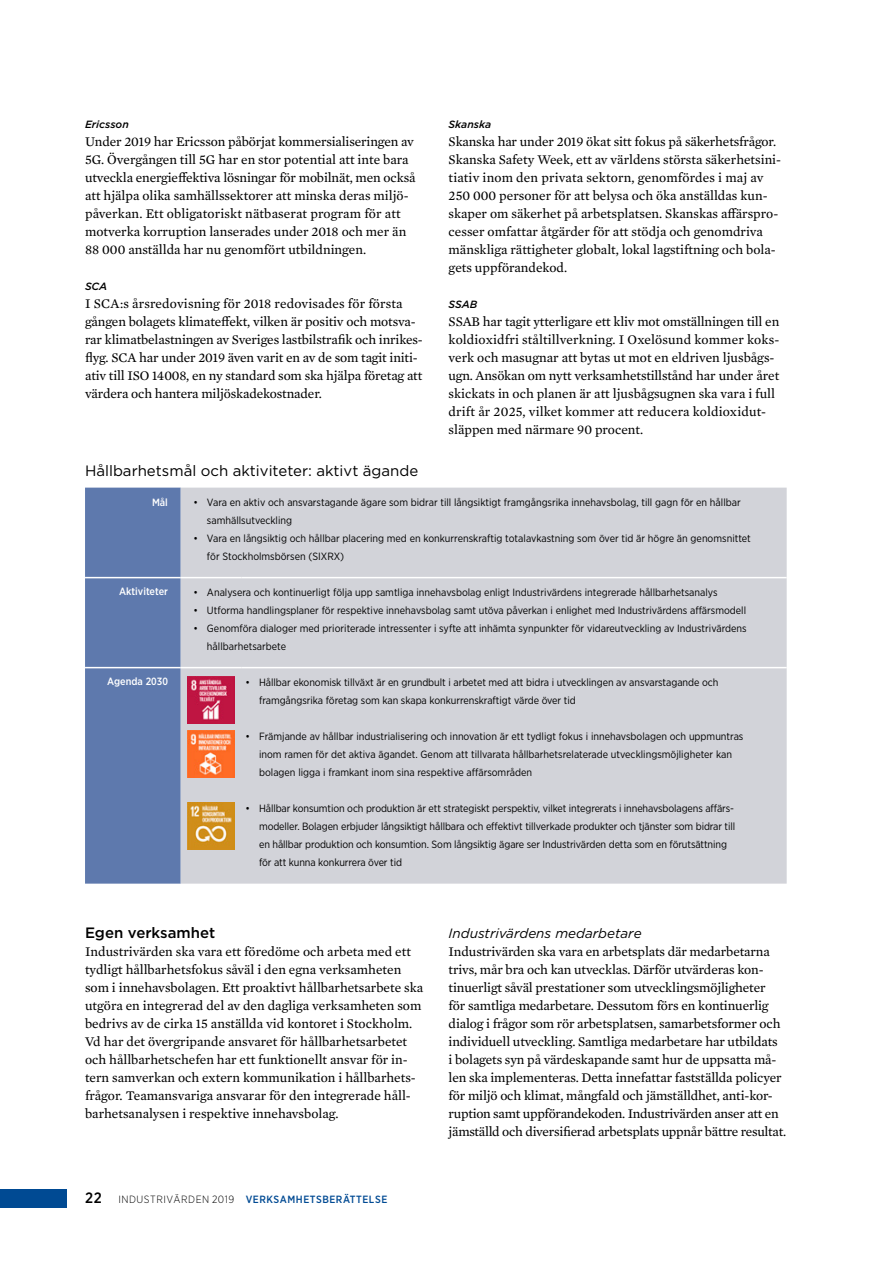
<style>
.page{position:relative;width:893px;height:1263px;background:#fff}
.page>*{position:absolute;margin:0;border:0;box-sizing:border-box;transform-origin:0 0}
.tabellhuvud{font:15px "Gotham";color:#000}
.Rubrik_3{font:500 15px "Gotham";color:#000}
.Text{font:13.5px/18px "Mercury Text G2";letter-spacing:-.005em;color:#000}
.Rubrik_4{font:italic 13.5px "Gotham";color:#000}
.t1{font:10.5px/18px "Gotham Narrow";color:#000}
.t2{font:500 10.5px "Gotham Narrow";letter-spacing:.05em;color:#004a93}
.Tabelltext{font:500 10.5px "Gotham Narrow";color:#fff}
.Rubrik_5{font:italic 500 10.5px "Gotham";color:#000}
.s1{font-size:15px;color:#000}
.s2{font-weight:300;color:#000}
</style>
<div class="page">
<div style="left:0;top:1190px;width:67px;height:18px;background:#004a93"></div>
<div style="left:85px;top:488px;width:96px;height:396px;background:#5e79ad"></div>
<div style="left:181px;top:488px;width:606px;height:179px;background:#d2d3d9"></div>
<div style="left:181px;top:668px;width:606px;height:216px;background:#d2d3d9"></div>
<hr style="left:85px;top:577px;width:96px;height:1px;background:#fff">
<hr style="left:181px;top:577px;width:60px;height:1px;background:#fff">
<hr style="left:241px;top:577px;width:546px;height:1px;background:#fff">
<hr style="left:85px;top:667px;width:96px;height:1px;background:#fff">
<img style="left:187px;top:677px;width:48px;height:47px">
<img style="left:187px;top:803px;width:48px;height:47px">
<img style="left:187px;top:731px;width:48px;height:47px">
<p class="Rubrik_5" style="left:85px;top:117px;width:45px">Ericsson</p>
<p class="Text" style="left:85px;top:131px;width:332px">Under 2019 har Ericsson påbörjat kommersialiseringen av 5G. Övergången till 5G har en stor potential att inte bara utveckla energieffektiva lösningar för mobilnät, men också att hjälpa olika samhällssektorer att minska deras miljö&shy;påverkan. Ett obligatoriskt nätbaserat program för att motverka korruption lanserades under 2018 och mer än 88 000 anställda har nu genomfört utbildningen.</p>
<p class="Rubrik_5" style="left:85px;top:279px;width:24px">SCA</p>
<p class="Text" style="left:85px;top:293px;width:339px">I SCA:s årsredovisning för 2018 redovisades för första gången bolagets klimateffekt, vilken är positiv och motsva&shy;rar klimatbelastningen av Sveriges lastbilstrafik och inrikes&shy;flyg. SCA har under 2019 även varit en av de som tagit initi&shy;ativ till ISO 14008, en ny standard som ska hjälpa företag att värdera och hantera miljöskadekostnader.</p>
<p class="Rubrik_5" style="left:449px;top:117px;width:44px">Skanska</p>
<p class="Text" style="left:449px;top:131px;width:334px">Skanska har under 2019 ökat sitt fokus på säkerhetsfrågor.<br>Skanska Safety Week, ett av världens största säkerhetsini&shy;tiativ inom den privata sektorn, genomfördes i maj av 250 000 personer för att belysa och öka anställdas kun&shy;skaper om säkerhet på arbetsplatsen. Skanskas affärspro&shy;cesser omfattar åtgärder för att stödja och genomdriva mänskliga rättigheter globalt, lokal lagstiftning och bola&shy;gets uppförandekod.</p>
<p class="Rubrik_5" style="left:449px;top:297px;width:30px">SSAB</p>
<p class="Text" style="left:449px;top:311px;width:332px">SSAB har tagit ytterligare ett kliv mot omställningen till en koldioxidfri ståltillverkning. I Oxelösund kommer koks&shy;verk och masugnar att bytas ut mot en eldriven ljusbågs&shy;ugn. Ansökan om nytt verksamhetstillstånd har under året skickats in och planen är att ljusbågsugnen ska vara i full drift år 2025, vilket kommer att reducera koldioxidut&shy;släppen med närmare 90 procent.</p>
<p class="tabellhuvud" style="left:85px;top:461px;width:335px">Hållbarhetsmål och aktiviteter: aktivt ägande</p>
<p class="Tabelltext" style="left:152px;top:495px;width:17px">MÅL</p>
<p class="t1" style="left:207px;top:493px;width:535px;text-indent:-14px">• Vara en aktiv och ansvarstagande ägare som bidrar till långsiktigt framgångsrika innehavsbolag, till gagn för en hållbar samhällsutveckling</p>
<p class="t1" style="left:207px;top:529px;width:545px;text-indent:-14px">• Vara en långsiktig och hållbar placering med en konkurrenskraftig totalavkastning som över tid är högre än genomsnittet för Stockholmsbörsen (SIXRX)</p>
<p class="Tabelltext" style="left:119px;top:584px;width:50px">AKTIVITETER</p>
<p class="t1" style="left:193px;top:583px;width:526px">• Analysera och kontinuerligt följa upp samtliga innehavsbolag enligt Industrivärdens integrerade hållbarhetsanalys</p>
<p class="t1" style="left:193px;top:601px;width:554px">• Utforma handlingsplaner för respektive innehavsbolag samt utöva påverkan i enlighet med Industrivärdens affärsmodell</p>
<p class="t1" style="left:207px;top:619px;width:541px;text-indent:-14px">• Genomföra dialoger med prioriterade intressenter i syfte att inhämta synpunkter för vidareutveckling av Industrivärdens hållbarhetsarbete</p>
<p class="Tabelltext" style="left:107px;top:674px;width:62px">AGENDA 2030</p>
<p class="t1" style="left:259px;top:673px;width:461px;text-indent:-14px">• Hållbar ekonomisk tillväxt är en grundbult i arbetet med att bidra i utvecklingen av ansvarstagande och framgångsrika företag som kan skapa konkurrenskraftigt värde över tid</p>
<p class="t1" style="left:259px;top:727px;width:486px;text-indent:-14px">• Främjande av hållbar industrialisering och innovation är ett tydligt fokus i innehavsbolagen och uppmuntras inom ramen för det aktiva ägandet. Genom att tillvarata hållbarhetsrelaterade utvecklingsmöjligheter kan bolagen ligga i framkant inom sina respektive affärsområden</p>
<p class="t1" style="left:259px;top:799px;width:478px;text-indent:-14px">• Hållbar konsumtion och produktion är ett strategiskt perspektiv, vilket integrerats i innehavsbolagens affärs&shy;modeller. Bolagen erbjuder långsiktigt hållbara och effektivt tillverkade produkter och tjänster som bidrar till en hållbar produktion och konsumtion. Som långsiktig ägare ser Industrivärden detta som en förutsättning för att kunna konkurrera över tid</p>
<p class="Rubrik_3" style="left:85px;top:922px;width:132px">Egen verksamhet</p>
<p class="Text" style="left:85px;top:941px;width:340px">Industrivärden ska vara ett föredöme och arbeta med ett tydligt hållbarhetsfokus såväl i den egna verksamheten som i innehavsbolagen. Ett proaktivt hållbarhetsarbete ska utgöra en integrerad del av den dagliga verksamheten som bedrivs av de cirka 15 anställda vid kontoret i Stockholm.<br>Vd har det övergripande ansvaret för hållbarhetsarbetet och hållbarhetschefen har ett funktionellt ansvar för in&shy;tern samverkan och extern kommunikation i hållbarhets&shy;frågor. Teamansvariga ansvarar för den integrerade håll&shy;barhetsanalysen i respektive innehavsbolag.</p>
<p class="t2" style="left:85px;top:1193px;width:304px"><span class="s1">22</span> <span class="s2">INDUSTRIVÄRDEN 2019</span> VERKSAMHETSBERÄTTELSE</p>
<p class="Rubrik_4" style="left:449px;top:924px;width:194px">Industrivärdens medarbetare</p>
<p class="Text" style="left:449px;top:941px;width:339px">Industrivärden ska vara en arbetsplats där medarbetarna trivs, mår bra och kan utvecklas. Därför utvärderas kon&shy;tinuerligt såväl prestationer som utvecklingsmöjligheter<br>för samtliga medarbetare. Dessutom förs en kontinuerlig dialog i frågor som rör arbetsplatsen, samarbetsformer och individuell utveckling. Samtliga medarbetare har utbildats<br>i bolagets syn på värdeskapande samt hur de uppsatta må&shy;len ska implementeras. Detta innefattar fastställda policyer för miljö och klimat, mångfald och jämställdhet, anti-kor&shy;ruption samt uppförandekoden. Industrivärden anser att en jämställd och diversifierad arbetsplats uppnår bättre resultat.</p>
</div>
